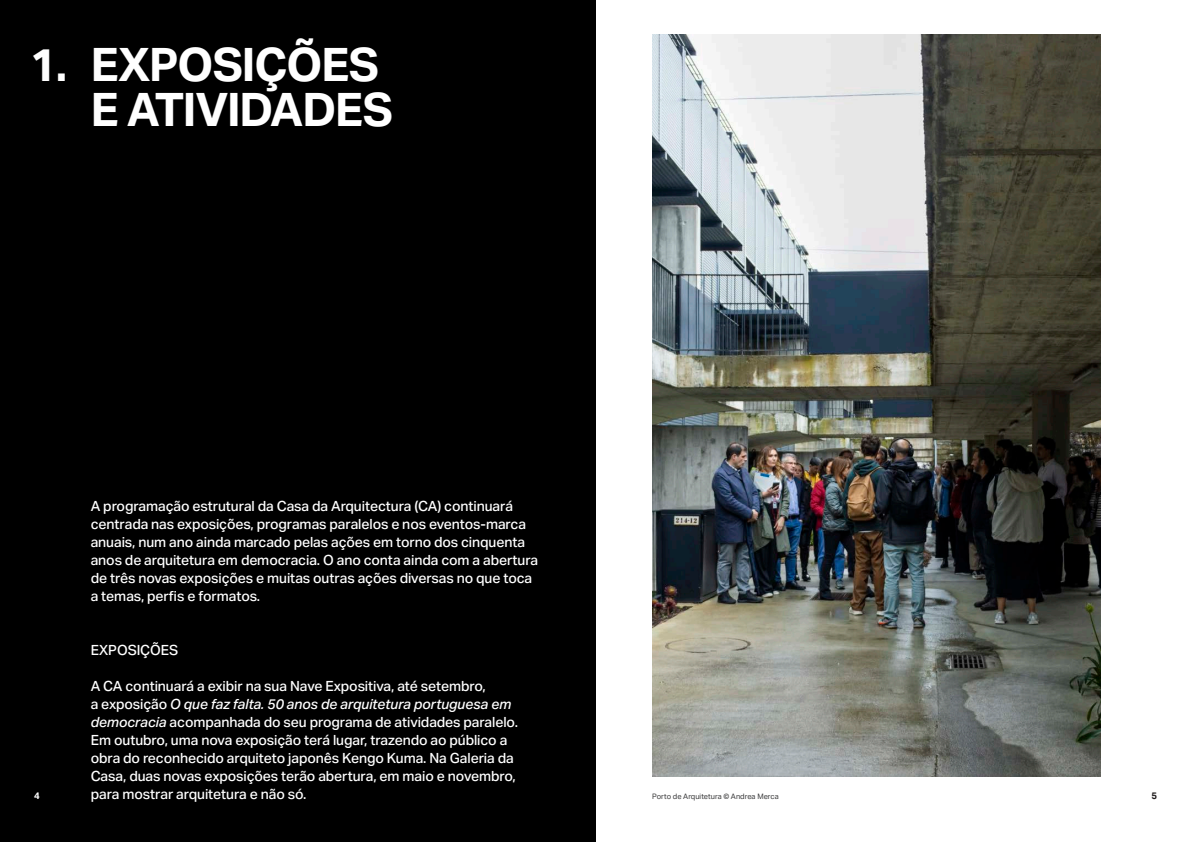
<style>
.page{position:relative;width:1191px;height:842px;background:#fff}
.page>*{position:absolute;margin:0;border:0;box-sizing:border-box;transform-origin:0 0}
.titulo_0_0{font:700 46px "Aktiv Grotesk";letter-spacing:-.025em;color:#fff}
.texto_PT{font:700 46px "Aktiv Grotesk";color:#fff}
.texto_PT-2{font:500 14px/18px "Aktiv Grotesk";letter-spacing:-.005em;color:#fff}
.t1{font:700 9.5px "Aktiv Grotesk";color:#fff}
.t2{font:700 9.5px "Aktiv Grotesk";color:#231f20}
.texto_PT-3{font:7.5px "Aktiv Grotesk";color:#383839}
.s1{font-style:italic}
</style>
<div class="page">
<div style="left:0;top:0;width:595px;height:842px;background:#000"></div>
<img style="left:652px;top:34px;width:448px;height:742px">
<p class="texto_PT" style="left:30px;top:38px;width:39px">1.</p>
<p class="titulo_0_0" style="left:91px;top:38px;width:290px">EXPOSIÇÕES</p>
<p class="titulo_0_0" style="left:91px;top:83px;width:304px">E ATIVIDADES</p>
<p class="texto_PT-2" style="left:91px;top:498px;width:449px">A programação estrutural da Casa da Arquitectura (CA) continuará centrada nas exposições, programas paralelos e nos eventos-marca anuais, num ano ainda marcado pelas ações em torno dos cinquenta anos de arquitetura em democracia. O ano conta ainda com a abertura</p>
<p class="texto_PT-2" style="left:91px;top:570px;width:443px">de três novas exposições e muitas outras ações diversas no que toca a temas, perfis e formatos.</p>
<p class="texto_PT-2" style="left:91px;top:642px;width:89px">EXPOSIÇÕES</p>
<p class="texto_PT-2" style="left:91px;top:678px;width:397px">A CA continuará a exibir na sua Nave Expositiva, até setembro,</p>
<p class="texto_PT-2" style="left:91px;top:696px;width:429px">a exposição <span class="s1">O que faz falta. 50 anos de arquitetura portuguesa em democracia</span> acompanhada do seu programa de atividades paralelo.<br>Em outubro, uma nova exposição terá lugar, trazendo ao público a obra do reconhecido arquiteto japonês Kengo Kuma. Na Galeria da Casa, duas novas exposições terão abertura, em maio e novembro,</p>
<p class="texto_PT-2" style="left:91px;top:786px;width:217px">para mostrar arquitetura e não só.</p>
<p class="t1" style="left:34px;top:791px;width:7px">4</p>
<p class="texto_PT-3" style="left:652px;top:792px;width:128px">Porto de Arquitetura © Andrea Merca</p>
<p class="t2" style="left:1151px;top:791px;width:7px">5</p>
</div>
